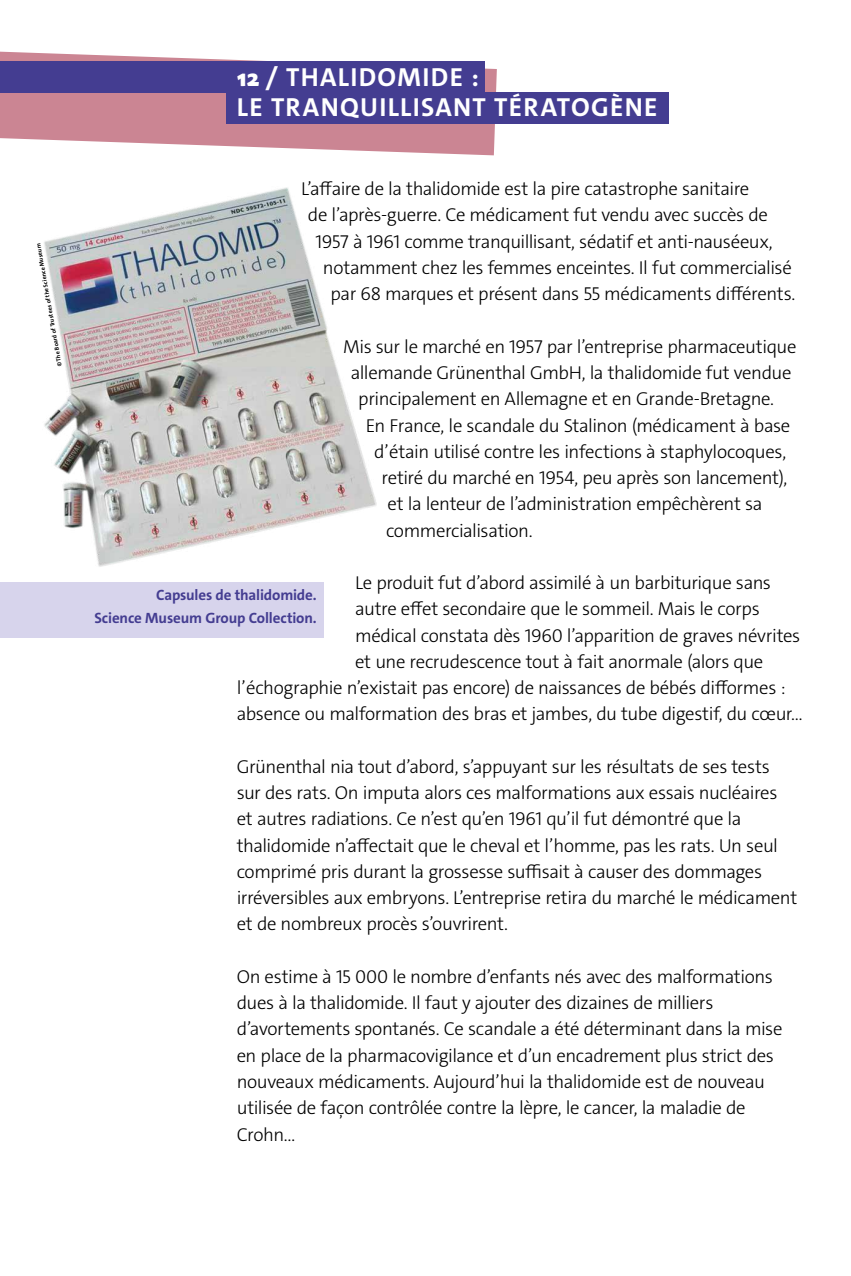
<style>
.page{position:relative;width:851px;height:1276px;background:#fff}
.page>*{position:absolute;margin:0;border:0;box-sizing:border-box;transform-origin:0 0}
.t1{font:700 26.25px/30px "The Sans C4 s";letter-spacing:.05em;color:#fff}
.t2{font:300 18.75px/26.2px "The Sans C4 s";letter-spacing:-.02em;color:#000}
.t3{font:700 15px/22.5px "The Sans C4 s";letter-spacing:-.01em;color:#443d91;text-align:right}
.t4{font:700 6px "The Sans C4 s";color:#000}
.s1{font-family:"Macho";font-weight:800;font-size:22.5px}
</style>
<div class="page">
<img style="left:44px;top:187px;width:333px;height:380px">
<svg style="left:0;top:52px;width:497px;height:103px;fill:#cb8593"></svg>
<div style="left:0;top:61px;width:485px;height:32px;background:#443d91"></div>
<div style="left:226px;top:92px;width:442px;height:32px;background:#443d91"></div>
<div style="left:0;top:583px;width:323px;height:55px;background:#d7d4ec"></div>
<p class="t4" style="left:56px;top:367px;width:127px;rotate:-100deg">© The Board of Trustees of the Science Museum</p>
<h1 class="t1" style="left:237px;top:63px;width:422px"><span class="s1">12</span> / THALIDOMIDE :<br>LE TRANQUILLISANT TÉRATOGÈNE</h1>
<p class="t2" style="left:301px;top:176px;width:449px">L’affaire de la thalidomide est la pire catastrophe sanitaire</p>
<p class="t2" style="left:308px;top:202px;width:461px">de l’après-guerre. Ce médicament fut vendu avec succès de</p>
<p class="t2" style="left:315px;top:228px;width:458px">1957 à 1961 comme tranquillisant, sédatif et anti-nauséeux,</p>
<p class="t2" style="left:323px;top:255px;width:470px">notamment chez les femmes enceintes. Il fut commercialisé</p>
<p class="t2" style="left:330px;top:281px;width:466px">par 68 marques et présent dans 55 médicaments différents.</p>
<p class="t2" style="left:343px;top:333px;width:454px">Mis sur le marché en 1957 par l’entreprise pharmaceutique</p>
<p class="t2" style="left:351px;top:360px;width:442px">allemande Grünenthal GmbH, la thalidomide fut vendue</p>
<p class="t2" style="left:358px;top:386px;width:417px">principalement en Allemagne et en Grande-Bretagne.</p>
<p class="t2" style="left:366px;top:412px;width:426px">En France, le scandale du Stalinon (médicament à base</p>
<p class="t2" style="left:374px;top:438px;width:414px">d’étain utilisé contre les infections à staphylocoques,</p>
<p class="t2" style="left:381px;top:465px;width:407px">retiré du marché en 1954, peu après son lancement),</p>
<p class="t2" style="left:387px;top:491px;width:376px">et la lenteur de l’administration empêchèrent sa</p>
<p class="t2" style="left:386px;top:517px;width:148px">commercialisation.</p>
<p class="t2" style="left:355px;top:570px;width:417px">Le produit fut d’abord assimilé à un barbiturique sans</p>
<p class="t2" style="left:355px;top:596px;width:406px">autre effet secondaire que le sommeil. Mais le corps</p>
<p class="t2" style="left:355px;top:622px;width:447px">médical constata dès 1960 l’apparition de graves névrites</p>
<p class="t2" style="left:355px;top:648px;width:410px">et une recrudescence tout à fait anormale (alors que</p>
<p class="t2" style="left:237px;top:675px;width:550px">l’échographie n’existait pas encore) de naissances de bébés difformes :</p>
<p class="t2" style="left:237px;top:701px;width:567px">absence ou malformation des bras et jambes, du tube digestif, du cœur…</p>
<p class="t2" style="left:237px;top:753px;width:562px">Grünenthal nia tout d’abord, s’appuyant sur les résultats de ses tests sur des rats. On imputa alors ces malformations aux essais nucléaires et autres radiations. Ce n’est qu’en 1961 qu’il fut démontré que la thalidomide n’affectait que le cheval et l’homme, pas les rats. Un seul comprimé pris durant la grossesse suffisait à causer des dommages irréversibles aux embryons. L’entreprise retira du marché le médicament et de nombreux procès s’ouvrirent.</p>
<p class="t2" style="left:237px;top:963px;width:547px">On estime à 15 000 le nombre d’enfants nés avec des malformations dues à la thalidomide. Il faut y ajouter des dizaines de milliers d’avortements spontanés. Ce scandale a été déterminant dans la mise en place de la pharmacovigilance et d’un encadrement plus strict des nouveaux médicaments. Aujourd’hui la thalidomide est de nouveau utilisée de façon contrôlée contre la lèpre, le cancer, la maladie de Crohn…</p>
<p class="t3" style="left:94px;top:584px;width:224px">Capsules de thalidomide.<br>Science Museum Group Collection.</p>
</div>
